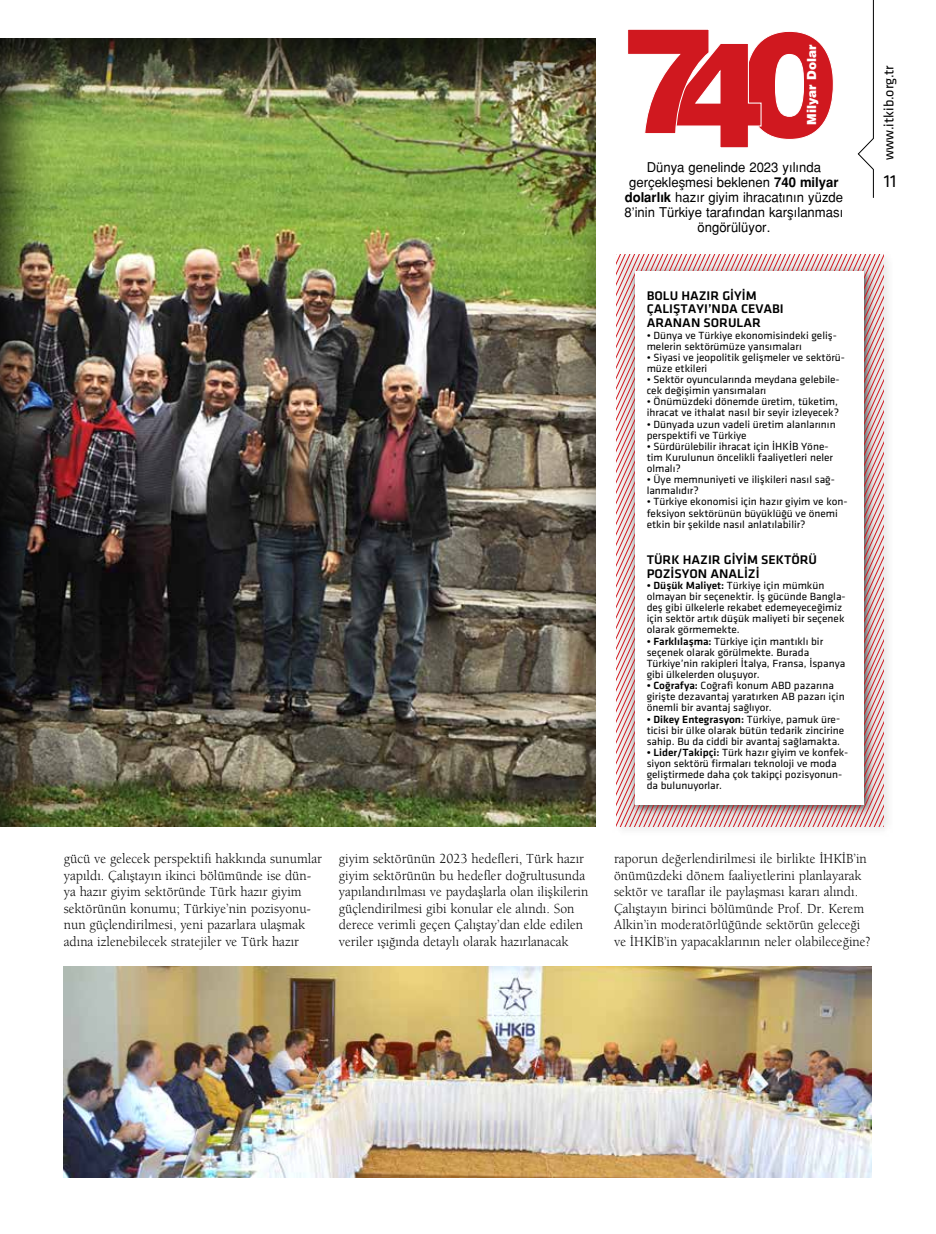
<style>
.page{position:relative;width:936px;height:1234px;background:#fff}
.page>*{position:absolute;margin:0;border:0;box-sizing:border-box;transform-origin:0 0}
.t1{font:18px "Klavika";color:#000}
.t2{font:14.25px/16.5px "Berkeley Book Tr";color:#000;scale:.95 1}
.t3{font:14.25px "Klavika";color:#000}
.t4{font:13.5px/15px "Helvetica Normal Tr";color:#000;text-align:center}
.t5{font:500 12.9px/14px "Klavika";color:#000;scale:1.04 1}
.t6{font:12.6px "Helvetica Black Tr";color:#fff}
.t7{font:10.8px/11.1px "Klavika";color:#000;scale:1.04 1}
.s1{font-family:"Helvetica Tr";font-weight:700}
.s2{font-weight:500}
</style>
<div class="page">
<svg style="left:857px;top:0;width:17px;height:198px"></svg>
<div style="left:0;top:37px;width:595px;height:789px;background:#000;opacity:.75"></div>
<div style="left:612px;top:249px;width:283px;height:588px;background:#000;opacity:.75"></div>
<svg style="left:617px;top:254px;width:74px;height:572px;background:#e0b5b7"></svg>
<svg style="left:691px;top:254px;width:115px;height:572px;background:#d8aeaf"></svg>
<svg style="left:806px;top:254px;width:77px;height:572px;background:#d1a8a9"></svg>
<div style="left:634px;top:271px;width:229px;height:533px;background:#fff"></div>
<svg style="left:628px;top:29px;width:206px;height:119px"></svg>
<img style="left:64px;top:966px;width:807px;height:211px">
<p class="t6" style="left:803px;top:125px;width:82px;rotate:-90deg">Milyar Dolar</p>
<p class="t4" style="left:624px;top:159px;width:220px">Dünya genelinde 2023 yılında gerçekleşmesi beklenen <span class="s1">740 milyar dolarlık</span> hazır giyim ihracatının yüzde<br>8’inin Türkiye tarafından karşılanması öngörülüyor.</p>
<p class="t5" style="left:646px;top:288px;width:133px">BOLU HAZIR GİYİM<br>ÇALIŞTAYI’NDA CEVABI<br>ARANAN SORULAR</p>
<p class="t7" style="left:646px;top:329px;width:184px">• Dünya ve Türkiye ekonomisindeki geliş&shy;melerin sektörümüze yansımaları</p>
<p class="t7" style="left:646px;top:352px;width:192px">• Siyasi ve jeopolitik gelişmeler ve sektörü&shy;müze etkileri</p>
<p class="t7" style="left:646px;top:374px;width:187px">• Sektör oyuncularında meydana gelebile&shy;cek değişimin yansımaları</p>
<p class="t7" style="left:646px;top:396px;width:186px">• Önümüzdeki dönemde üretim, tüketim, ihracat ve ithalat nasıl bir seyir izleyecek?</p>
<p class="t7" style="left:646px;top:418px;width:183px">• Dünyada uzun vadeli üretim alanlarının perspektifi ve Türkiye</p>
<p class="t7" style="left:646px;top:441px;width:181px">• Sürdürülebilir ihracat için İHKİB Yöne&shy;tim Kurulunun öncelikli faaliyetleri neler olmalı?</p>
<p class="t7" style="left:646px;top:474px;width:182px">• Üye memnuniyeti ve ilişkileri nasıl sağ&shy;lanmalıdır?</p>
<p class="t7" style="left:646px;top:496px;width:195px">• Türkiye ekonomisi için hazır giyim ve kon&shy;feksiyon sektörünün büyüklüğü ve önemi etkin bir şekilde nasıl anlatılabilir?</p>
<p class="t5" style="left:646px;top:552px;width:165px">TÜRK HAZIR GİYİM SEKTÖRÜ<br>POZİSYON ANALİZİ</p>
<p class="t7" style="left:646px;top:580px;width:193px"><span class="s2">• Düşük Maliyet:</span> Türkiye için mümkün olmayan bir seçenektir. İş gücünde Bangla&shy;deş gibi ülkelerle rekabet edemeyeceğimiz için sektör artık düşük maliyeti bir seçenek olarak görmemekte.</p>
<p class="t7" style="left:646px;top:635px;width:192px"><span class="s2">• Farklılaşma:</span> Türkiye için mantıklı bir seçenek olarak görülmekte. Burada Türkiye’nin rakipleri İtalya, Fransa, İspanya gibi ülkelerden oluşuyor.</p>
<p class="t7" style="left:646px;top:680px;width:192px"><span class="s2">• Coğrafya:</span> Coğrafi konum ABD pazarına girişte dezavantaj yaratırken AB pazarı için önemli bir avantaj sağlıyor.</p>
<p class="t7" style="left:646px;top:713px;width:191px"><span class="s2">• Dikey Entegrasyon:</span> Türkiye, pamuk üre&shy;ticisi bir ülke olarak bütün tedarik zincirine sahip. Bu da ciddi bir avantaj sağlamakta.</p>
<p class="t7" style="left:646px;top:746px;width:195px"><span class="s2">• Lider/Takipçi:</span> Türk hazır giyim ve konfek&shy;siyon sektörü firmaları teknoloji ve moda geliştirmede daha çok takipçi pozisyonun&shy;da bulunuyorlar.</p>
<p class="t3" style="left:880px;top:160px;width:96px;rotate:-90deg">www.itkib.org.tr</p>
<p class="t1" style="left:883px;top:171px;width:14px">11</p>
<p class="t2" style="left:64px;top:850px;width:273px">gücü ve gelecek perspektifi hakkında sunumlar yapıldı. Çalıştayın ikinci bölümünde ise dün&shy;ya hazır giyim sektöründe Türk hazır giyim sektörünün konumu; Türkiye’nin pozisyonu&shy;nun güçlendirilmesi, yeni pazarlara ulaşmak adına izlenebilecek stratejiler ve Türk hazır</p>
<p class="t2" style="left:339px;top:850px;width:264px">giyim sektörünün 2023 hedefleri, Türk hazır giyim sektörünün bu hedefler doğrultusunda yapılandırılması ve paydaşlarla olan ilişkilerin güçlendirilmesi gibi konular ele alındı. Son derece verimli geçen Çalıştay’dan elde edilen veriler ışığında detaylı olarak hazırlanacak</p>
<p class="t2" style="left:614px;top:850px;width:271px">raporun değerlendirilmesi ile birlikte İHKİB’in önümüzdeki dönem faaliyetlerini planlayarak sektör ve taraflar ile paylaşması kararı alındı.<br>Çalıştayın birinci bölümünde Prof. Dr. Kerem Alkin’in moderatörlüğünde sektörün geleceği ve İHKİB’in yapacaklarının neler olabileceğine?</p>
</div>
